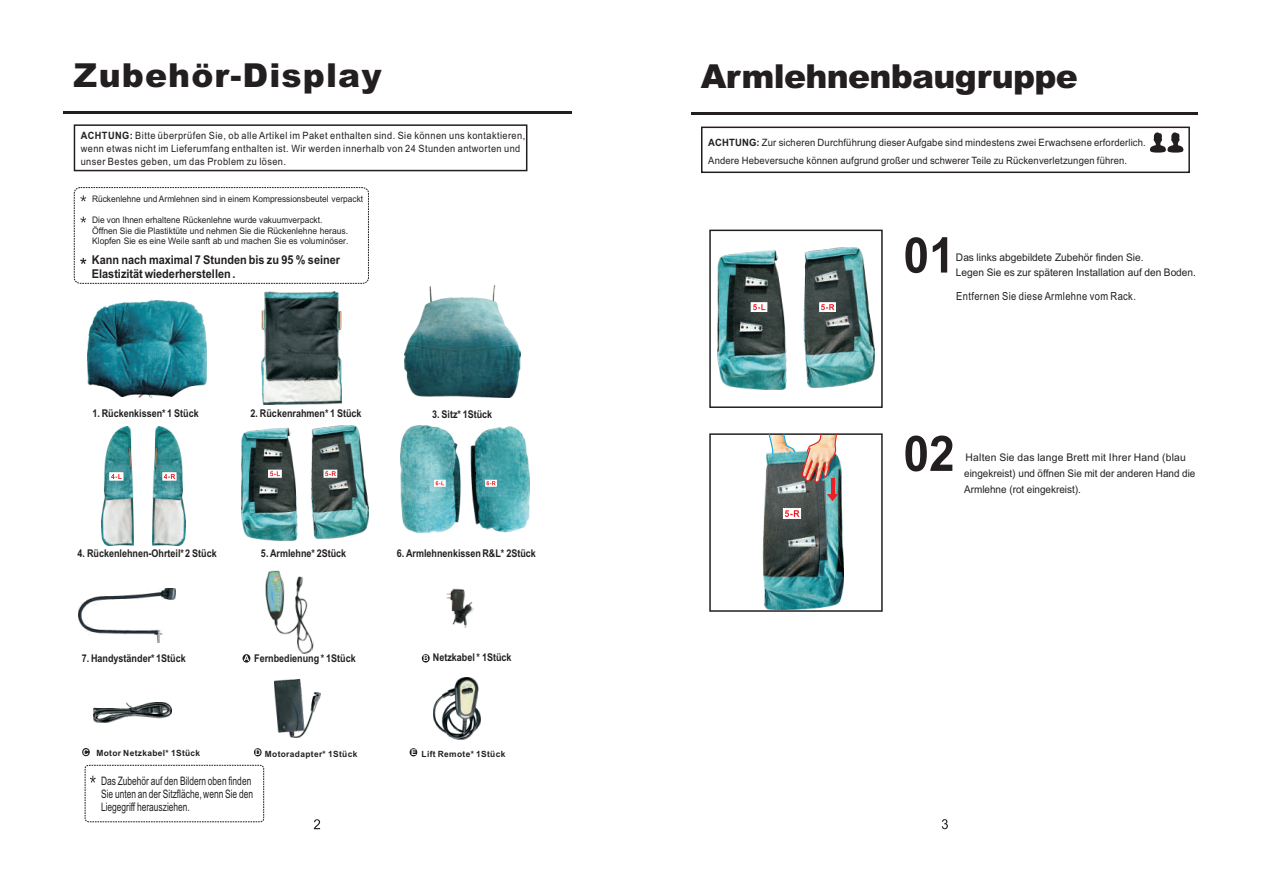
<style>
.page{position:relative;width:1263px;height:893px;background:#fff}
.page>*{position:absolute;margin:0;border:0;box-sizing:border-box;transform-origin:0 0}
.t1{font:italic 900 33px "Arial";letter-spacing:-.005em;color:#231f20}
.t2{font:italic 900 33px "Arial";letter-spacing:.035em;color:#231f20}
.t3{font:700 12.15px/13.6px "Arial";color:#231f20;scale:.9 1}
.t4{font:11.7px/13px "Arial";color:#231f20;scale:.72 1}
.t5{font:11.1px "Arial";letter-spacing:.04em;color:#231f20;scale:.84 1}
.t6{font:700 10.65px "Arial";color:#231f20;scale:.84 1}
.t7{font:10.5px/16.4px "Arial";color:#231f20}
.t8{font:10.05px/12.9px "Arial";letter-spacing:.045em;color:#231f20;scale:.91 1}
.t9{font:10.05px/18.3px "Arial";letter-spacing:.015em;color:#231f20;scale:.94 1}
.t10{font:9px "Arial";color:#231f20;scale:.93 1}
.t11{font:9px/10.8px "Arial";color:#231f20;scale:.95 1}
.t12{font:700 8.55px "Arial";letter-spacing:.04em;color:#231f20}
.s1{font-weight:700}
</style>
<div class="page">
<img style="left:762px;top:436px;width:81px;height:173px">
<img style="left:241px;top:426px;width:128px;height:115px">
<svg style="left:905px;top:435px;width:47px;height:36px"></svg>
<div style="left:709px;top:433px;width:174px;height:179px;border:2px solid #231f20"></div>
<div style="left:783px;top:508px;width:18px;height:11px;background:#fff;border:1px solid #fff"></div>
<svg style="left:785px;top:510px;width:14px;height:7px"></svg>
<svg style="left:942px;top:819px;width:6px;height:10px"></svg>
<hr style="left:831px;top:478px;width:3px;height:18px;background:#ee1d23">
<svg style="left:827px;top:494px;width:11px;height:7px"></svg>
<hr style="left:63px;top:111px;width:509px;height:3px;background:#231f20">
<div style="left:74px;top:124px;width:453px;height:47px;border:2px solid #231f20"></div>
<svg style="left:73px;top:187px;width:296px;height:97px"></svg>
<svg style="left:84px;top:764px;width:180px;height:59px"></svg>
<svg style="left:268px;top:470px;width:14px;height:8px"></svg>
<svg style="left:270px;top:471px;width:10px;height:5px"></svg>
<svg style="left:324px;top:470px;width:13px;height:8px"></svg>
<svg style="left:325px;top:471px;width:11px;height:5px"></svg>
<svg style="left:243px;top:654px;width:7px;height:9px"></svg>
<svg style="left:422px;top:654px;width:8px;height:9px"></svg>
<img style="left:446px;top:582px;width:28px;height:76px">
<svg style="left:314px;top:819px;width:6px;height:10px"></svg>
<svg style="left:905px;top:237px;width:42px;height:36px"></svg>
<div style="left:709px;top:230px;width:174px;height:178px;border:2px solid #231f20"></div>
<hr style="left:691px;top:113px;width:507px;height:2px;background:#231f20">
<svg style="left:1150px;top:132px;width:34px;height:21px"></svg>
<div style="left:701px;top:127px;width:489px;height:46px;border:2px solid #231f20"></div>
<img style="left:400px;top:425px;width:129px;height:108px">
<img style="left:404px;top:285px;width:116px;height:112px">
<img style="left:153px;top:427px;width:32px;height:118px">
<img style="left:261px;top:291px;width:80px;height:114px">
<img style="left:138px;top:396px;width:15px;height:2px">
<img style="left:87px;top:301px;width:120px;height:95px">
<img style="left:102px;top:427px;width:32px;height:118px">
<svg style="left:109px;top:472px;width:14px;height:9px"></svg>
<svg style="left:111px;top:474px;width:11px;height:5px"></svg>
<svg style="left:162px;top:472px;width:14px;height:9px"></svg>
<svg style="left:164px;top:474px;width:11px;height:5px"></svg>
<svg style="left:434px;top:480px;width:12px;height:7px"></svg>
<svg style="left:436px;top:481px;width:8px;height:4px"></svg>
<svg style="left:485px;top:480px;width:12px;height:7px"></svg>
<svg style="left:486px;top:481px;width:10px;height:4px"></svg>
<img style="left:717px;top:248px;width:158px;height:142px">
<svg style="left:751px;top:302px;width:16px;height:10px"></svg>
<svg style="left:753px;top:304px;width:12px;height:6px"></svg>
<svg style="left:819px;top:302px;width:17px;height:10px"></svg>
<svg style="left:821px;top:304px;width:13px;height:6px"></svg>
<svg style="left:768px;top:433px;width:6px;height:22px"></svg>
<img style="left:783px;top:433px;width:55px;height:50px">
<img style="left:265px;top:570px;width:49px;height:85px">
<img style="left:79px;top:589px;width:96px;height:53px">
<img style="left:274px;top:680px;width:46px;height:57px">
<img style="left:434px;top:678px;width:47px;height:62px">
<img style="left:93px;top:702px;width:78px;height:20px">
<svg style="left:82px;top:748px;width:8px;height:8px"></svg>
<svg style="left:254px;top:748px;width:8px;height:8px"></svg>
<svg style="left:410px;top:748px;width:7px;height:8px"></svg>
<h1 class="t2" style="left:74px;top:64px;width:309px">Zubehör-Display</h1>
<h1 class="t1" style="left:701px;top:64px;width:378px">Armlehnenbaugruppe</h1>
<p class="t8" style="left:81px;top:130px;width:490px"><span class="s1">ACHTUNG:</span> Bitte überprüfen Sie, ob alle Artikel im Paket enthalten sind. Sie können uns kontaktieren, wenn etwas nicht im Lieferumfang enthalten ist. Wir werden innerhalb von 24 Stunden antworten und unser Bestes geben, um das Problem zu lösen.</p>
<p class="t9" style="left:708px;top:134px;width:467px"><span class="s1">ACHTUNG:</span> Zur sicheren Durchführung dieser Aufgabe sind mindestens zwei Erwachsene erforderlich.<br>Andere Hebeversuche können aufgrund großer und schwerer Teile zu Rückenverletzungen führen.</p>
<p class="t10" style="left:92px;top:195px;width:293px">Rückenlehne und Armlehnen sind in einem Kompressionsbeutel verpackt</p>
<p class="t10" style="left:92px;top:216px;width:249px">Die von Ihnen erhaltene Rückenlehne wurde vakuumverpackt.</p>
<p class="t11" style="left:92px;top:226px;width:271px">Öffnen Sie die Plastiktüte und nehmen Sie die Rückenlehne heraus.<br>Klopfen Sie es eine Weile sanft ab und machen Sie es voluminöser.</p>
<p class="t3" style="left:92px;top:254px;width:277px">Kann nach maximal 7 Stunden bis zu 95 % seiner<br>Elastizität wiederherstellen .</p>
<p class="t6" style="left:92px;top:409px;width:128px">1. Rückenkissen* 1 Stück</p>
<p class="t6" style="left:251px;top:409px;width:134px">2. Rückenrahmen* 1 Stück</p>
<p class="t6" style="left:432px;top:410px;width:73px">3. Sitz* 1Stück</p>
<p class="t6" style="left:78px;top:549px;width:167px">4. Rückenlehnen-Ohrteil* 2 Stück</p>
<p class="t6" style="left:261px;top:549px;width:103px">5. Armlehne* 2Stück</p>
<p class="t6" style="left:397px;top:549px;width:167px">6. Armlehnenkissen R&amp;L* 2Stück</p>
<p class="t6" style="left:82px;top:654px;width:125px">7. Handyständer* 1Stück</p>
<p class="t6" style="left:254px;top:654px;width:122px">Fernbedienung * 1Stück</p>
<p class="t6" style="left:433px;top:653px;width:95px">Netzkabel * 1Stück</p>
<p class="t12" style="left:83px;top:750px;width:119px"><sup>C</sup> Motor Netzkabel* 1Stück</p>
<p class="t12" style="left:255px;top:750px;width:104px"><sup>D</sup> Motoradapter* 1Stück</p>
<p class="t12" style="left:411px;top:750px;width:96px"><sup>E</sup> Lift Remote* 1Stück</p>
<p class="t4" style="left:101px;top:775px;width:213px">Das Zubehör auf den Bildern oben finden<br>Sie unten an der Sitzfläche, wenn Sie den<br>Liegegriff herausziehen.</p>
<p class="t7" style="left:956px;top:250px;width:242px;line-height:15px">Das links abgebildete Zubehör finden Sie.<br>Legen Sie es zur späteren Installation auf den Boden.</p>
<p class="t5" style="left:956px;top:292px;width:215px">Entfernen Sie diese Armlehne vom Rack.</p>
<p class="t7" style="left:964px;top:450px;width:233px">Halten Sie das lange Brett mit Ihrer Hand (blau eingekreist) und öffnen Sie mit der anderen Hand die<br>Armlehne (rot eingekreist).</p>
</div>
